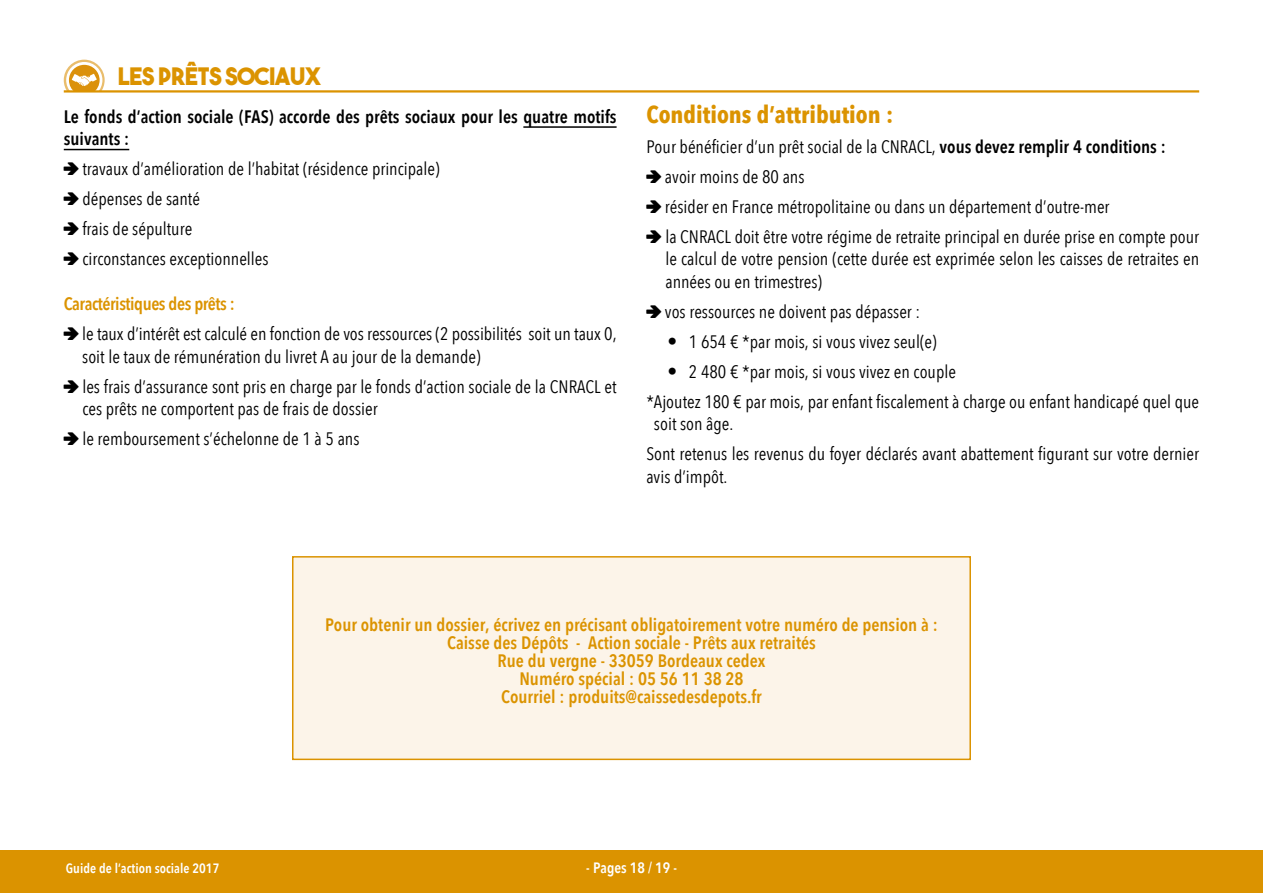
<style>
.page{position:relative;width:1263px;height:893px;background:#fff}
.page>*{position:absolute;margin:0;border:0;box-sizing:border-box;transform-origin:0 0}
.t1{font:700 24px "Avenir Next Condensed";color:#db9300}
.t2{font:24px "The Bold Font";letter-spacing:-.025em;color:#db9300}
.t3{font:18px/22.5px "Avenir Next Condensed";color:#000}
.encarts_j{font:600 18px "Avenir Next Condensed";color:#db9300}
.t4{font:600 18px/22.5px "Avenir Next Condensed";color:#000}
.encarts_j-2{font:600 18px "Avenir Next Condensed";letter-spacing:-.025em;color:#db9300}
.t5{font:600 15px "Avenir Next Condensed";color:#fff}
.t6{font:600 13.5px "Avenir Next Condensed";color:#fff}
.s1{font-family:"Arrowstfb";font-size:15px}
.s2{font-weight:600}
.s3{font-size:19.5px}
</style>
<div class="page">
<div style="left:0;top:850px;width:1263px;height:43px;background:#db9300"></div>
<hr style="left:523px;top:126px;width:94px;height:2px;background:#000">
<hr style="left:64px;top:149px;width:65px;height:1px;background:#000">
<svg style="left:64px;top:60px;width:41px;height:30px"></svg>
<hr style="left:64px;top:90px;width:1135px;height:3px;background:#db9300">
<div style="left:293px;top:557px;width:677px;height:202px;background:#fcf4e9"></div>
<div style="left:292px;top:556px;width:679px;height:204px;border:2px solid #db9300"></div>
<p class="t2" style="left:118px;top:61px;width:205px">LES PRÊTS SOCIAUX</p>
<p class="t4" style="left:64px;top:104px;width:554px">Le fonds d’action sociale (FAS) accorde des prêts sociaux pour les quatre motifs suivants :</p>
<p class="t3" style="left:64px;top:157px;width:377px"><span class="s1">f</span> travaux d’amélioration de l’habitat (résidence principale)</p>
<p class="t3" style="left:64px;top:187px;width:138px"><span class="s1">f</span> dépenses de santé</p>
<p class="t3" style="left:64px;top:217px;width:130px"><span class="s1">f</span> frais de sépulture</p>
<p class="t3" style="left:64px;top:247px;width:206px"><span class="s1">f</span> circonstances exceptionnelles</p>
<p class="encarts_j-2" style="left:64px;top:288px;width:173px">Caractéristiques des prêts :</p>
<p class="t3" style="left:82px;top:322px;width:536px;text-indent:-18px"><span class="s1">f</span> le taux d’intérêt est calculé en fonction de vos ressources (2 possibilités soit un taux 0, soit le taux de rémunération du livret A au jour de la demande)</p>
<p class="t3" style="left:82px;top:374px;width:536px;text-indent:-19px"><span class="s1">f</span> les frais d’assurance sont pris en charge par le fonds d’action sociale de la CNRACL et ces prêts ne comportent pas de frais de dossier</p>
<p class="t3" style="left:64px;top:427px;width:297px"><span class="s1">f</span> le remboursement s’échelonne de 1 à 5 ans</p>
<p class="t1" style="left:646px;top:99px;width:248px">Conditions d’attribution :</p>
<p class="t3" style="left:646px;top:134px;width:521px">Pour bénéficier d’un prêt social de la CNRACL, <span class="s2">vous devez remplir 4 conditions :</span></p>
<p class="t3" style="left:646px;top:164px;width:160px"><span class="s1">f</span> avoir moins de 80 ans</p>
<p class="t3" style="left:646px;top:194px;width:465px"><span class="s1">f</span> résider en France métropolitaine ou dans un département d’outre-mer</p>
<p class="t3" style="left:665px;top:224px;width:535px;text-align:justify;text-indent:-19px"><span class="s1">f</span> la CNRACL doit être votre régime de retraite principal en durée prise en compte pour le calcul de votre pension (cette durée est exprimée selon les caisses de retraites en années ou en trimestres)</p>
<p class="t3" style="left:646px;top:299px;width:275px"><span class="s1">f</span> vos ressources ne doivent pas dépasser :</p>
<p class="t3" style="left:668px;top:329px;width:270px"><span class="s3">•</span> 1 654 € *par mois, si vous vivez seul(e)</p>
<p class="t3" style="left:668px;top:359px;width:290px"><span class="s3">•</span> 2 480 € *par mois, si vous vivez en couple</p>
<p class="t3" style="left:654px;top:389px;width:547px;text-indent:-8px">*Ajoutez 180 € par mois, par enfant fiscalement à charge ou enfant handicapé quel que soit son âge.</p>
<p class="t3" style="left:646px;top:442px;width:554px">Sont retenus les revenus du foyer déclarés avant abattement figurant sur votre dernier avis d’impôt.</p>
<p class="encarts_j" style="left:325px;top:609px;width:614px">Pour obtenir un dossier, écrivez en précisant obligatoirement votre numéro de pension à :</p>
<p class="encarts_j" style="left:447px;top:627px;width:370px">Caisse des Dépôts - Action sociale - Prêts aux retraités</p>
<p class="encarts_j" style="left:497px;top:645px;width:269px">Rue du vergne - 33059 Bordeaux cedex</p>
<p class="encarts_j" style="left:519px;top:663px;width:226px">Numéro spécial : 05 56 11 38 28</p>
<p class="encarts_j" style="left:501px;top:681px;width:262px">Courriel : produits@caissedesdepots.fr</p>
<p class="t6" style="left:66px;top:856px;width:155px">Guide de l’action sociale 2017</p>
<p class="t5" style="left:586px;top:854px;width:92px">- Pages 18 / 19 -</p>
</div>
